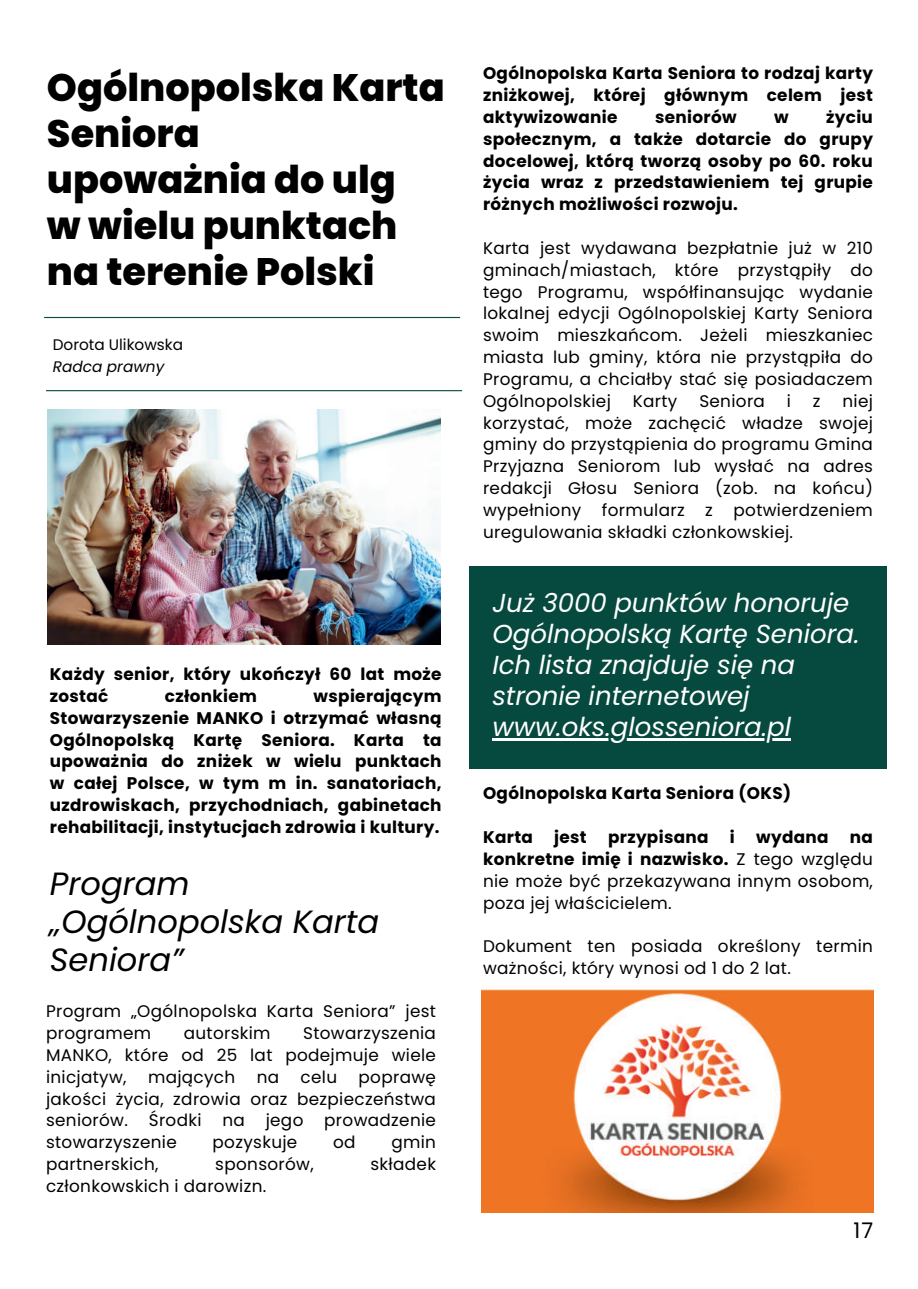
<style>
.page{position:relative;width:918px;height:1289px;background:#fff}
.page>*{position:absolute;margin:0;border:0;box-sizing:border-box;transform-origin:0 0}
.t1{font:800 38.25px/45.9px "Poppins";color:#000}
.t2{font:italic 32.1px/37.8px "Poppins";color:#000}
.t3{font:italic 25.95px/31px "Poppins";color:#fff}
.t4{font:21.45px "Poppins";color:#000}
.t5{font:16.8px/21.8px "Poppins";letter-spacing:.02em;color:#000;text-align:justify}
.t6{font:700 16.8px/21.8px "Poppins";letter-spacing:.02em;color:#000;text-align:justify}
.t7{font:15.3px "Poppins";color:#000}
.t8{font:italic 15.3px "Poppins";color:#000}
.s1{font-weight:700}
</style>
<div class="page">
<hr style="left:46px;top:390px;width:416px;height:1px;background:#064a3f">
<hr style="left:44px;top:317px;width:416px;height:1px;background:#064a3f">
<img style="left:48px;top:409px;width:393px;height:235px">
<div style="left:469px;top:566px;width:418px;height:203px;background:#064a3f"></div>
<img style="left:481px;top:989px;width:393px;height:223px">
<hr style="left:492px;top:738px;width:299px;height:2px;background:#fff">
<h1 class="t1" style="left:47px;top:65px;width:399px">Ogólnopolska Karta<br>Seniora<br>upoważnia do ulg<br>w wielu punktach na terenie Polski</h1>
<p class="t7" style="left:53px;top:335px;width:132px">Dorota Ulikowska</p>
<p class="t8" style="left:53px;top:357px;width:113px">Radca prawny</p>
<p class="t6" style="left:50px;top:663px;width:393px">Każdy senior, który ukończył 60 lat może zostać</p>
<p class="t6" style="left:50px;top:685px;width:393px;text-indent:264px">wspierającym Stowarzyszenie MANKO i otrzymać własną Ogólnopolską Kartę Seniora. Karta ta upoważnia do zniżek w wielu punktach w całej Polsce, w tym m in. sanatoriach, uzdrowiskach, przychodniach, gabinetach rehabilitacji, instytucjach zdrowia i kultury.</p>
<h2 class="t2" style="left:50px;top:865px;width:331px">Program „Ogólnopolska Karta<br>Seniora”</h2>
<p class="t5" style="left:46px;top:1000px;width:391px">Program „Ogólnopolska Karta Seniora” jest programem</p>
<p class="t6" style="left:165px;top:685px;width:94px">członkiem</p>
<p class="t5" style="left:46px;top:1022px;width:391px;text-indent:257px">Stowarzyszenia MANKO, które od 25 lat podejmuje wiele inicjatyw,</p>
<p class="t5" style="left:184px;top:1022px;width:88px">autorskim</p>
<p class="t5" style="left:148px;top:1065px;width:89px">mających</p>
<p class="t5" style="left:257px;top:1065px;width:24px">na</p>
<p class="t5" style="left:301px;top:1065px;width:38px">celu</p>
<p class="t5" style="left:46px;top:1065px;width:391px;text-indent:313px">poprawę jakości życia, zdrowia oraz bezpieczeństwa seniorów. Środki na jego prowadzenie stowarzyszenie</p>
<p class="t5" style="left:213px;top:1131px;width:86px">pozyskuje</p>
<p class="t5" style="left:333px;top:1131px;width:24px">od</p>
<p class="t5" style="left:391px;top:1131px;width:46px">gmin</p>
<p class="t5" style="left:46px;top:1153px;width:114px">partnerskich,</p>
<p class="t5" style="left:215px;top:1153px;width:100px">sponsorów,</p>
<p class="t5" style="left:370px;top:1153px;width:67px">składek</p>
<p class="t5" style="left:46px;top:1174px;width:222px">członkowskich i darowizn.</p>
<p class="t6" style="left:483px;top:63px;width:391px">Ogólnopolska Karta Seniora to rodzaj karty zniżkowej, której głównym celem jest aktywizowanie</p>
<p class="t6" style="left:655px;top:106px;width:83px">seniorów</p>
<p class="t6" style="left:774px;top:106px;width:16px">w</p>
<p class="t6" style="left:483px;top:106px;width:391px;text-indent:343px">życiu społecznym, a także dotarcie do grupy docelowej, którą tworzą osoby po 60. roku życia wraz z przedstawieniem tej grupie różnych możliwości rozwoju.</p>
<p class="t5" style="left:483px;top:237px;width:391px">Karta jest wydawana bezpłatnie już w 210 gminach/miastach, które przystąpiły do tego Programu, współfinansując wydanie lokalnej edycji Ogólnopolskiej Karty Seniora swoim mieszkańcom. Jeżeli mieszkaniec miasta lub gminy, która nie przystąpiła do Programu, a chciałby stać się posiadaczem Ogólnopolskiej</p>
<p class="t5" style="left:483px;top:390px;width:391px;text-indent:359px">niej korzystać, może zachęcić władze swojej gminy do przystąpienia do programu Gmina Przyjazna Seniorom lub wysłać na adres redakcji Głosu Seniora (zob. na końcu) wypełniony formularz z potwierdzeniem uregulowania składki członkowskiej.</p>
<p class="t5" style="left:633px;top:390px;width:46px">Karty</p>
<p class="t5" style="left:699px;top:390px;width:67px">Seniora</p>
<p class="t5" style="left:787px;top:390px;width:6px">i</p>
<p class="t5" style="left:813px;top:390px;width:9px">z</p>
<h3 class="t3" style="left:492px;top:587px;width:369px">Już 3000 punktów honoruje<br>Ogólnopolską Kartę Seniora.<br>Ich lista znajduje się na stronie internetowej www.oks.glosseniora.pl</h3>
<p class="t6" style="left:483px;top:782px;width:310px">Ogólnopolska Karta Seniora (OKS)</p>
<p class="t6" style="left:483px;top:826px;width:51px">Karta</p>
<p class="t6" style="left:554px;top:826px;width:34px">jest</p>
<p class="t6" style="left:608px;top:826px;width:102px">przypisana</p>
<p class="t6" style="left:730px;top:826px;width:6px">i</p>
<p class="t6" style="left:756px;top:826px;width:74px">wydana</p>
<p class="t5" style="left:483px;top:826px;width:391px;text-indent:367px"><span class="s1">na konkretne imię i nazwisko.</span> Z tego względu nie może być przekazywana innym osobom, poza jej właścicielem.</p>
<p class="t5" style="left:483px;top:935px;width:391px">Dokument ten posiada określony termin ważności, który wynosi od 1 do 2 lat.</p>
<p class="t4" style="left:854px;top:1217px;width:21px">17</p>
</div>
